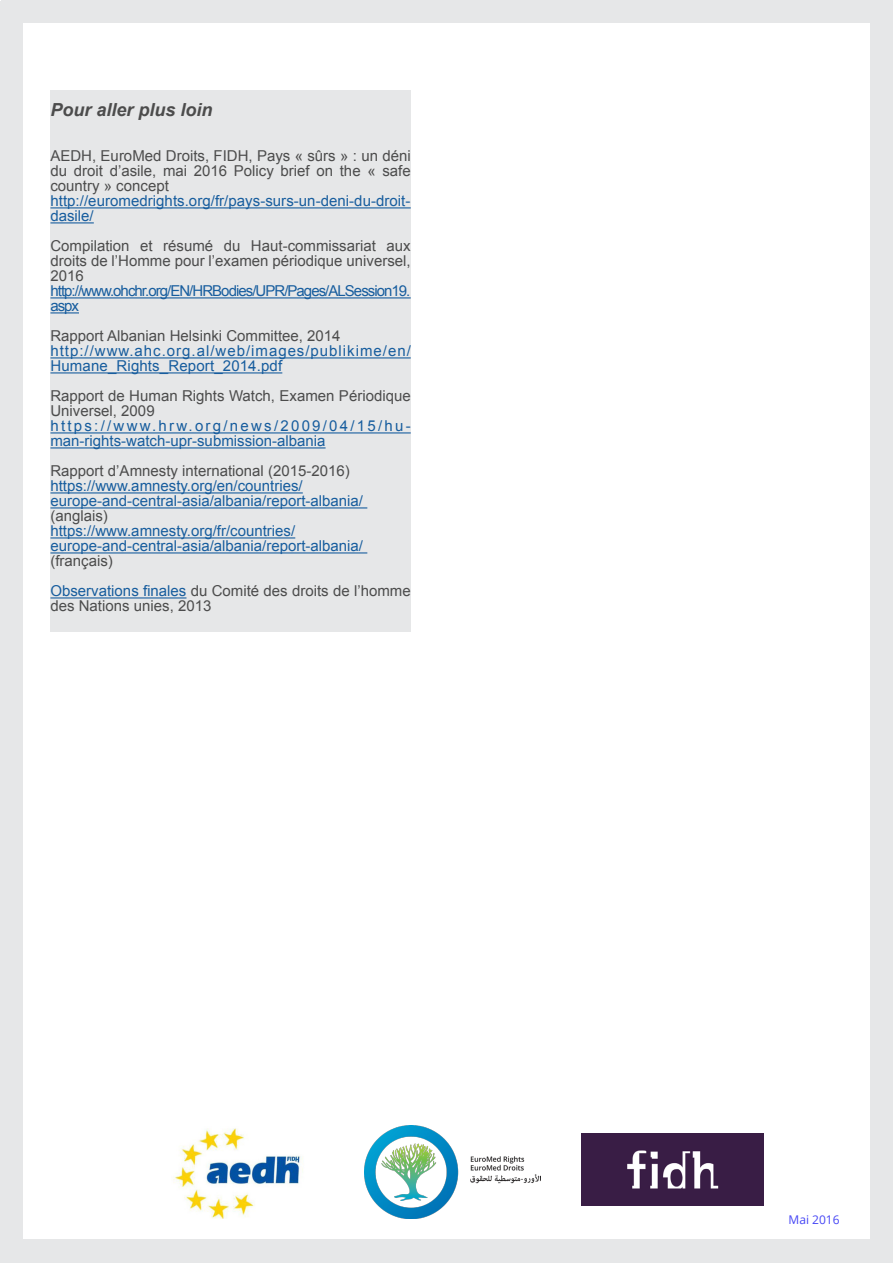
<style>
.page{position:relative;width:893px;height:1263px;background:#fff}
.page>*{position:absolute;margin:0;border:0;box-sizing:border-box;transform-origin:0 0}
.t1{font:italic 700 18px "Arial";color:#4c4c4c}
.t2{font:15px/15px "Arial";color:#4c4c4c;text-align:justify}
.t3{font:15px/15px "Arial";color:#175d9e}
.t4{font:15px/15px "Arial";letter-spacing:.065em;color:#175d9e}
.t5{font:15px/15px "Arial";letter-spacing:-.065em;color:#175d9e}
.t6{font:12px "Open Sans";color:#4646f5}
.s1{color:#4c4c4c}
.s2{color:#175d9e}
</style>
<div class="page">
<div style="left:870px;top:1px;width:22px;height:1262px;background:#e6e7e8"></div>
<div style="left:2px;top:0;width:891px;height:22px;background:#e6e7e8"></div>
<div style="left:2px;top:1239px;width:891px;height:24px;background:#e6e7e8"></div>
<div style="left:0;top:1px;width:22px;height:1262px;background:#e6e7e8"></div>
<img style="left:365px;top:1125px;width:176px;height:94px">
<img style="left:581px;top:1134px;width:182px;height:71px">
<img style="left:173px;top:1128px;width:130px;height:91px">
<div style="left:50px;top:90px;width:361px;height:541px;background:#e6e7e8"></div>
<hr style="left:50px;top:207px;width:361px;height:1px;background:#175d9e">
<hr style="left:50px;top:222px;width:44px;height:1px;background:#175d9e">
<hr style="left:50px;top:297px;width:361px;height:1px;background:#175d9e">
<svg style="left:50px;top:312px;width:29px;height:1px"></svg>
<hr style="left:50px;top:357px;width:361px;height:1px;background:#175d9e">
<hr style="left:50px;top:372px;width:232px;height:1px;background:#175d9e">
<hr style="left:50px;top:432px;width:361px;height:1px;background:#175d9e">
<hr style="left:50px;top:447px;width:276px;height:1px;background:#175d9e">
<hr style="left:50px;top:492px;width:253px;height:1px;background:#175d9e">
<hr style="left:50px;top:507px;width:317px;height:1px;background:#175d9e">
<hr style="left:50px;top:537px;width:245px;height:1px;background:#175d9e">
<hr style="left:50px;top:552px;width:317px;height:1px;background:#175d9e">
<hr style="left:50px;top:597px;width:136px;height:1px;background:#175d9e">
<p class="t1" style="left:50px;top:98px;width:164px">Pour aller plus loin</p>
<p class="t2" style="left:50px;top:149px;width:362px">AEDH, EuroMed Droits, FIDH, Pays « sûrs » : un déni du droit d’asile, mai 2016 Policy brief on the « safe country » concept</p>
<p class="t3" style="left:50px;top:194px;width:362px">http://euromedrights.org/fr/pays-surs-un-deni-du-droit&shy;dasile/</p>
<p class="t2" style="left:50px;top:239px;width:362px">Compilation et résumé du Haut-commissariat aux droits de l’Homme pour l’examen périodique universel, 2016</p>
<p class="t5" style="left:50px;top:284px;width:362px">http://www.ohchr.org/EN/HRBodies/UPR/Pages/ALSession19. aspx</p>
<p class="t2" style="left:50px;top:329px;width:292px">Rapport Albanian Helsinki Committee, 2014</p>
<p class="t4" style="left:50px;top:344px;width:362px">http://www.ahc.org.al/web/images/publikime/en/<br>Humane_Rights_Report_2014.pdf</p>
<p class="t2" style="left:50px;top:389px;width:362px">Rapport de Human Rights Watch, Examen Périodique<br>Universel, 2009</p>
<p class="t3" style="left:50px;top:419px;width:362px">https://www.hrw.org/news/2009/04/15/hu&shy;man-rights-watch-upr-submission-albania</p>
<p class="t2" style="left:50px;top:464px;width:301px">Rapport d’Amnesty international (2015-2016)</p>
<p class="t3" style="left:50px;top:479px;width:314px">https://www.amnesty.org/en/countries/ europe-and-central-asia/albania/report-albania/ <span class="s1">(anglais)</span></p>
<p class="t3" style="left:50px;top:524px;width:314px">https://www.amnesty.org/fr/countries/ europe-and-central-asia/albania/report-albania/ <span class="s1">(français)</span></p>
<p class="t2" style="left:50px;top:584px;width:362px"><span class="s2">Observations finales</span> du Comité des droits de l’homme des Nations unies, 2013</p>
<p class="t6" style="left:788px;top:1211px;width:53px">Mai 2016</p>
</div>
